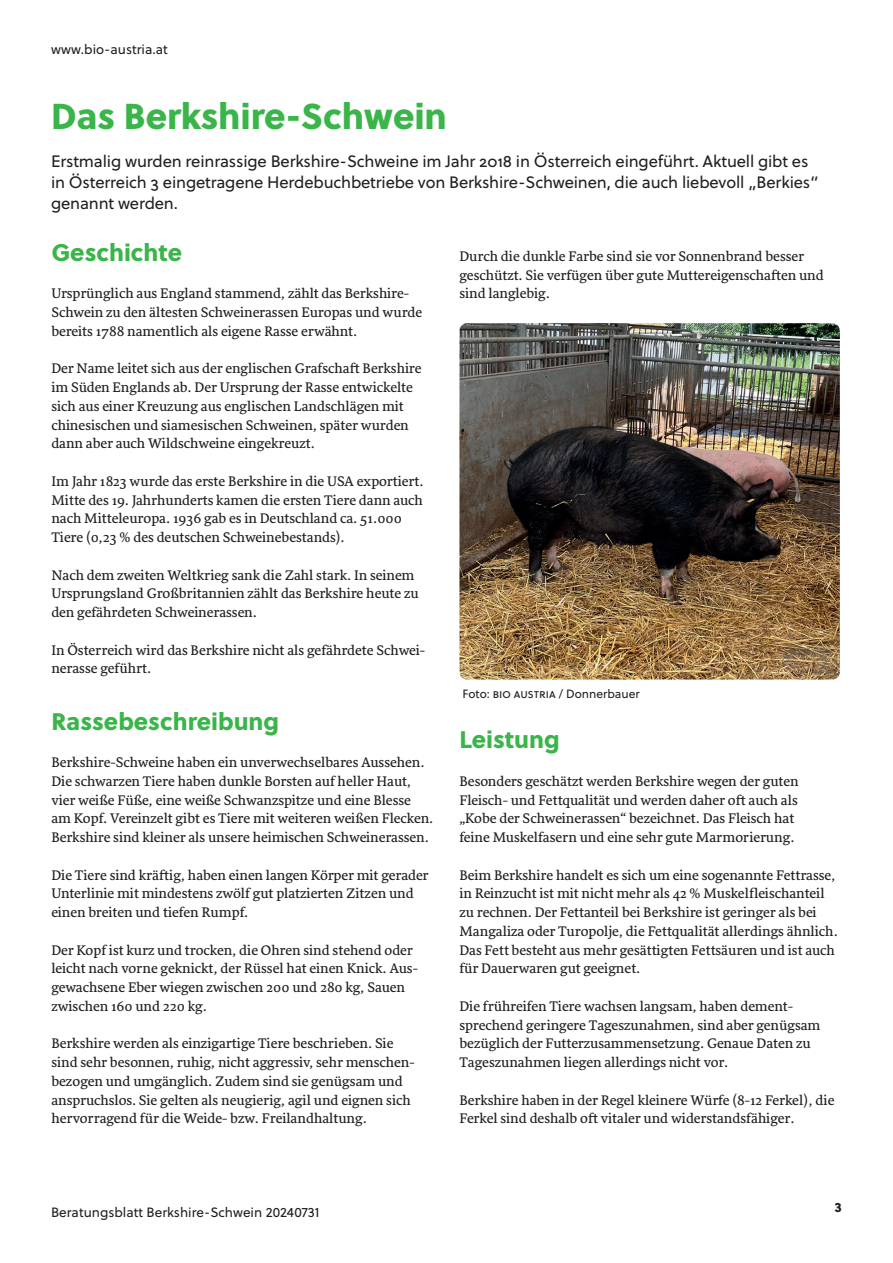
<style>
.page{position:relative;width:893px;height:1263px;background:#fff}
.page>*{position:absolute;margin:0;border:0;box-sizing:border-box;transform-origin:0 0}
.t1{font:36px "Soleil Xb";letter-spacing:-.005em;color:#3ab54a}
.t2{font:24px "Soleil Xb";color:#3ab54a}
.t3{font:16.5px/21px "Soleil";letter-spacing:-.01em;color:#231f20}
.t4{font:14.25px/18.8px "Sirba";color:#231f20}
.t5{font:13.5px "Soleil";color:#231f20}
.t6{font:13.5px "Soleil Xb";color:#231f20}
.t7{font:12px "Soleil";color:#231f20}
</style>
<div class="page">
<img style="left:459px;top:323px;width:381px;height:356px">
<p class="t5" style="left:51px;top:41px;width:118px">www.bio-austria.at</p>
<h1 class="t1" style="left:51px;top:93px;width:397px">Das Berkshire-Schwein</h1>
<p class="t3" style="left:51px;top:151px;width:769px">Erstmalig wurden reinrassige Berkshire-Schweine im Jahr 2018 in Österreich eingeführt. Aktuell gibt es in Österreich 3 eingetragene Herdebuchbetriebe von Berkshire-Schweinen, die auch liebevoll „Berkies“ genannt werden.</p>
<h2 class="t2" style="left:51px;top:236px;width:132px">Geschichte</h2>
<p class="t4" style="left:51px;top:285px;width:372px">Ursprünglich aus England stammend, zählt das Berkshire-<br>Schwein zu den ältesten Schweinerassen Europas und wurde bereits 1788 namentlich als eigene Rasse erwähnt.</p>
<p class="t4" style="left:51px;top:360px;width:372px">Der Name leitet sich aus der englischen Grafschaft Berkshire im Süden Englands ab. Der Ursprung der Rasse entwickelte sich aus einer Kreuzung aus englischen Landschlägen mit chinesischen und siamesischen Schweinen, später wurden dann aber auch Wildschweine eingekreuzt.</p>
<p class="t4" style="left:51px;top:472px;width:374px">Im Jahr 1823 wurde das erste Berkshire in die USA exportiert.<br>Mitte des 19. Jahrhunderts kamen die ersten Tiere dann auch nach Mitteleuropa. 1936 gab es in Deutschland ca. 51.000<br>Tiere (0,23 % des deutschen Schweinebestands).</p>
<p class="t4" style="left:51px;top:566px;width:369px">Nach dem zweiten Weltkrieg sank die Zahl stark. In seinem<br>Ursprungsland Großbritannien zählt das Berkshire heute zu den gefährdeten Schweinerassen.</p>
<p class="t4" style="left:51px;top:641px;width:375px">In Österreich wird das Berkshire nicht als gefährdete Schwei&shy;nerasse geführt.</p>
<h2 class="t2" style="left:51px;top:705px;width:229px">Rassebeschreibung</h2>
<p class="t4" style="left:51px;top:753px;width:384px">Berkshire-Schweine haben ein unverwechselbares Aussehen.<br>Die schwarzen Tiere haben dunkle Borsten auf heller Haut, vier weiße Füße, eine weiße Schwanzspitze und eine Blesse am Kopf. Vereinzelt gibt es Tiere mit weiteren weißen Flecken.<br>Berkshire sind kleiner als unsere heimischen Schweinerassen.</p>
<p class="t4" style="left:51px;top:866px;width:379px">Die Tiere sind kräftig, haben einen langen Körper mit gerader<br>Unterlinie mit mindestens zwölf gut platzierten Zitzen und einen breiten und tiefen Rumpf.</p>
<p class="t4" style="left:51px;top:941px;width:368px">Der Kopf ist kurz und trocken, die Ohren sind stehend oder leicht nach vorne geknickt, der Rüssel hat einen Knick. Aus&shy;gewachsene Eber wiegen zwischen 200 und 280 kg, Sauen zwischen 160 und 220 kg.</p>
<p class="t4" style="left:51px;top:1035px;width:365px">Berkshire werden als einzigartige Tiere beschrieben. Sie sind sehr besonnen, ruhig, nicht aggressiv, sehr menschen&shy;bezogen und umgänglich. Zudem sind sie genügsam und anspruchslos. Sie gelten als neugierig, agil und eignen sich hervorragend für die Weide- bzw. Freilandhaltung.</p>
<p class="t4" style="left:459px;top:247px;width:366px">Durch die dunkle Farbe sind sie vor Sonnenbrand besser geschützt. Sie verfügen über gute Muttereigenschaften und sind langlebig.</p>
<p class="t7" style="left:462px;top:686px;width:179px">Foto: BIO AUSTRIA / Donnerbauer</p>
<h2 class="t2" style="left:459px;top:724px;width:102px">Leistung</h2>
<p class="t4" style="left:459px;top:772px;width:341px">Besonders geschätzt werden Berkshire wegen der guten Fleisch- und Fettqualität und werden daher oft auch als „Kobe der Schweinerassen“ bezeichnet. Das Fleisch hat feine Muskelfasern und eine sehr gute Marmorierung.</p>
<p class="t4" style="left:459px;top:866px;width:380px">Beim Berkshire handelt es sich um eine sogenannte Fettrasse, in Reinzucht ist mit nicht mehr als 42 % Muskelfleischanteil zu rechnen. Der Fettanteil bei Berkshire ist geringer als bei Mangaliza oder Turopolje, die Fettqualität allerdings ähnlich.<br>Das Fett besteht aus mehr gesättigten Fettsäuren und ist auch für Dauerwaren gut geeignet.</p>
<p class="t4" style="left:459px;top:997px;width:362px">Die frühreifen Tiere wachsen langsam, haben dement&shy;sprechend geringere Tageszunahmen, sind aber genügsam bezüglich der Futterzusammensetzung. Genaue Daten zu Tageszunahmen liegen allerdings nicht vor.</p>
<p class="t4" style="left:459px;top:1091px;width:377px">Berkshire haben in der Regel kleinere Würfe (8-12 Ferkel), die<br>Ferkel sind deshalb oft vitaler und widerstandsfähiger.</p>
<p class="t5" style="left:51px;top:1204px;width:270px">Beratungsblatt Berkshire-Schwein 20240731</p>
<p class="t6" style="left:835px;top:1198px;width:9px">3</p>
</div>
